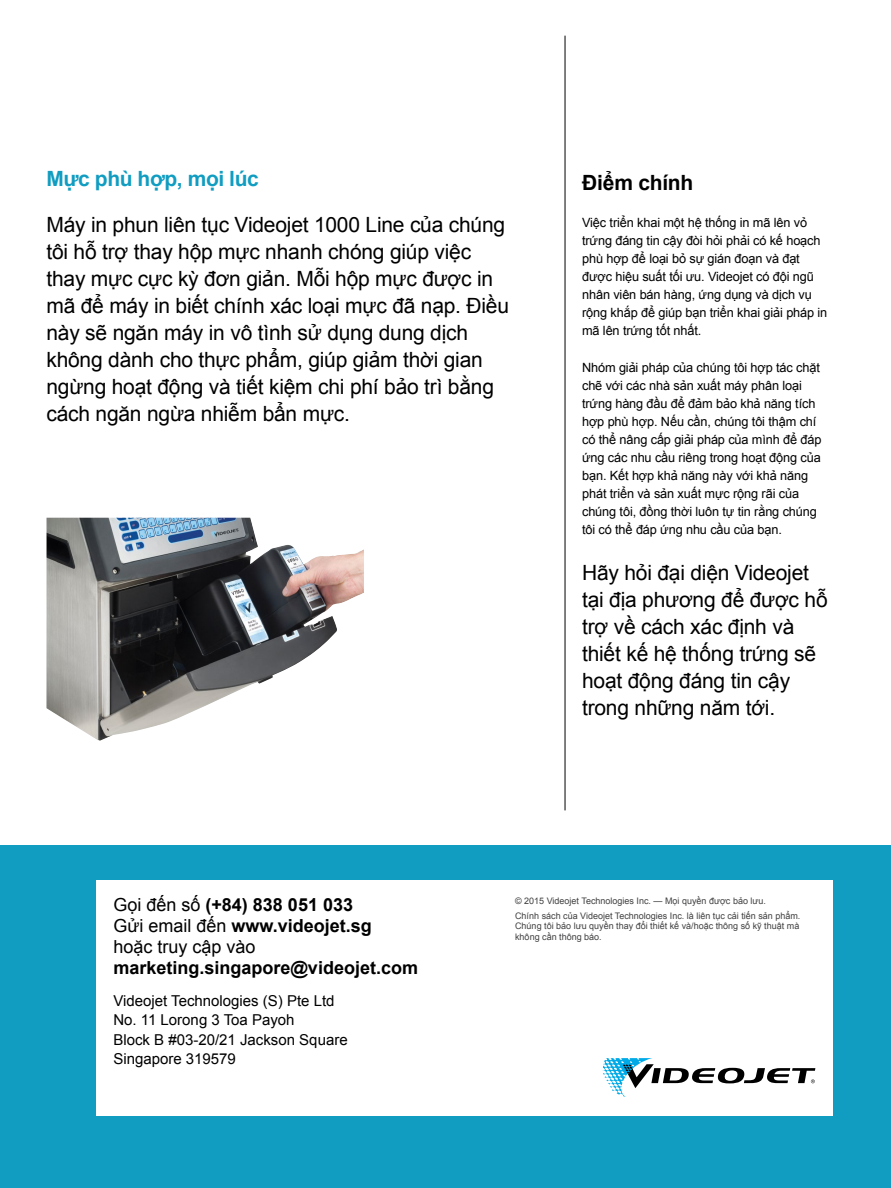
<style>
.page{position:relative;width:891px;height:1188px;background:#fff}
.page>*{position:absolute;margin:0;border:0;box-sizing:border-box;transform-origin:0 0}
.t1{font:21px/27px "Arial";letter-spacing:-.01em;color:#000}
.t2{font:700 21px "Arial";letter-spacing:-.02em;color:#109dc1}
.t3{font:700 21px "Arial";letter-spacing:-.01em;color:#000}
.t4{font:18px/21px "Arial";color:#000}
.t5{font:700 18px "Arial";color:#000}
.t6{font:15px/19.5px "Arial";color:#000}
.t7{font:12.75px/18px "Arial";letter-spacing:-.01em;color:#000}
.t8{font:9px/14.7px "Arial";color:#414042}
.s1{font-weight:700}
</style>
<div class="page">
<hr style="left:565px;top:36px;width:1px;height:774px;background:#000">
<img style="left:46px;top:518px;width:318px;height:223px">
<div style="left:0;top:846px;width:891px;height:342px;background:#109dc1"></div>
<div style="left:96px;top:880px;width:737px;height:236px;background:#fff"></div>
<svg style="left:603px;top:1058px;width:212px;height:39px"></svg>
<h1 class="t2" style="left:46px;top:165px;width:214px">Mực phù hợp, mọi lúc</h1>
<p class="t1" style="left:46px;top:211px;width:464px">Máy in phun liên tục Videojet 1000 Line của chúng tôi hỗ trợ thay hộp mực nhanh chóng giúp việc thay mực cực kỳ đơn giản. Mỗi hộp mực được in mã để máy in biết chính xác loại mực đã nạp. Điều này sẽ ngăn máy in vô tình sử dụng dung dịch không dành cho thực phẩm, giúp giảm thời gian ngừng hoạt động và tiết kiệm chi phí bảo trì bằng cách ngăn ngừa nhiễm bẩn mực.</p>
<h1 class="t3" style="left:582px;top:169px;width:113px">Điểm chính</h1>
<p class="t7" style="left:582px;top:214px;width:247px">Việc triển khai một hệ thống in mã lên vỏ trứng đáng tin cậy đòi hỏi phải có kế hoạch phù hợp để loại bỏ sự gián đoạn và đạt được hiệu suất tối ưu. Videojet có đội ngũ nhân viên bán hàng, ứng dụng và dịch vụ rộng khắp để giúp bạn triển khai giải pháp in mã lên trứng tốt nhất.</p>
<p class="t7" style="left:582px;top:359px;width:241px">Nhóm giải pháp của chúng tôi hợp tác chặt chẽ với các nhà sản xuất máy phân loại trứng hàng đầu để đảm bảo khả năng tích hợp phù hợp. Nếu cần, chúng tôi thậm chí có thể nâng cấp giải pháp của mình để đáp ứng các nhu cầu riêng trong hoạt động của bạn. Kết hợp khả năng này với khả năng phát triển và sản xuất mực rộng rãi của chúng tôi, đồng thời luôn tự tin rằng chúng tôi có thể đáp ứng nhu cầu của bạn.</p>
<h1 class="t1" style="left:582px;top:559px;width:247px">Hãy hỏi đại diện Videojet tại địa phương để được hỗ trợ về cách xác định và thiết kế hệ thống trứng sẽ hoạt động đáng tin cậy trong những năm tới.</h1>
<h2 class="t4" style="left:113px;top:894px;width:260px">Gọi đến số <span class="s1">(+84) 838 051 033<br></span>Gửi email đến <span class="s1">www.videojet.sg </span>hoặc truy cập vào</h2>
<h2 class="t5" style="left:113px;top:955px;width:306px">marketing.singapore@videojet.com</h2>
<p class="t6" style="left:113px;top:991px;width:236px">Videojet Technologies (S) Pte Ltd<br>No. 11 Lorong 3 Toa Payoh<br>Block B #03-20/21 Jackson Square<br>Singapore 319579</p>
<p class="t8" style="left:515px;top:894px;width:287px">© 2015 Videojet Technologies Inc. — Mọi quyền được bảo lưu.<br>Chính sách của Videojet Technologies Inc. là liên tục cải tiến sản phẩm.</p>
<p class="t8" style="left:515px;top:921px;width:286px;line-height:10.5px">Chúng tôi bảo lưu quyền thay đổi thiết kế và/hoặc thông số kỹ thuật mà không cần thông báo.</p>
</div>
